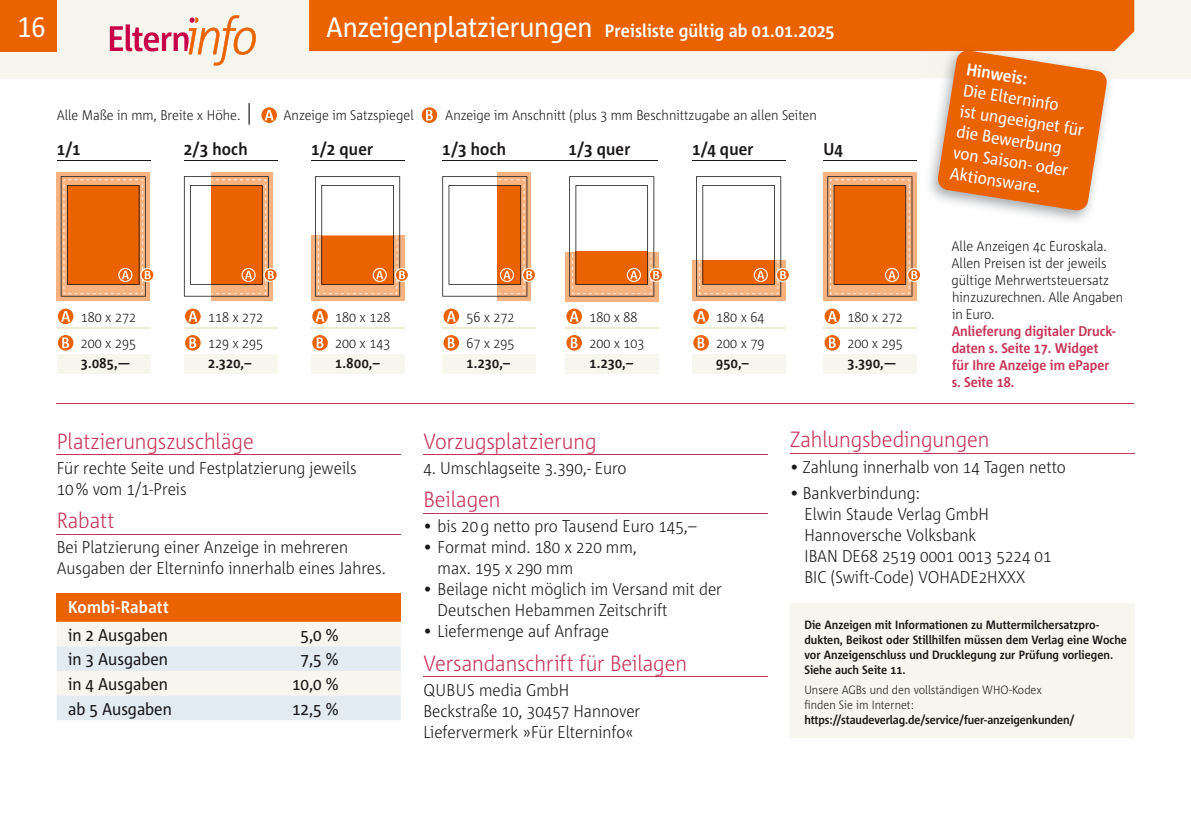
<style>
.page{position:relative;width:1191px;height:840px;background:#fff}
.page>*{position:absolute;margin:0;border:0;box-sizing:border-box;transform-origin:0 0}
.t1{font:28px "Corpid C1 s S Cd";color:#fff}
.t2{font:300 22px "Corpid C1 s S Cd";color:#c73355}
.t3{font:700 18px "Corpid C1 s S Cd";letter-spacing:.005em;color:#fff}
.t4{font:300 17px/21px "Corpid C1 s S Cd";color:#1b1819}
.t5{font:17px/21px "Corpid C1 s S Cd";color:#fff}
.t6{font:17px "Corpid C1 s S Cd";color:#1b1819}
.t7{font:700 17px "Corpid C1 s S Cd";letter-spacing:.01em;color:#1b1819}
.t8{font:700 17px "Corpid C1 s S Cd";letter-spacing:.01em;color:#fff}
.t9{font:300 14px/26.4px "Corpid C1 s S Cd";color:#1b1819}
.t10{font:700 14px/17px "Corpid C1 s S Cd";color:#c73355}
.t11{font:700 14px "Corpid C1 s S Cd";letter-spacing:.02em;color:#1b1819}
.t12{font:700 12px/15px "Corpid C1 s S Cd";color:#1b1819}
.t13{font:300 12px/15px "Corpid C1 s S Cd";color:#1b1819}
.s1{font-weight:400;font-size:28px}
.s2{font-size:22px}
</style>
<div class="page">
<div style="left:0;top:0;width:1191px;height:78px;background:#f6f5ee"></div>
<div style="left:0;top:0;width:57px;height:51px;background:#eb6201"></div>
<div style="left:309px;top:0;width:825px;height:51px;background:#eb6201"></div>
<svg style="left:110px;top:15px;width:146px;height:51px"></svg>
<hr style="left:57px;top:454px;width:344px;height:1px;background:#c73355">
<hr style="left:57px;top:533px;width:344px;height:1px;background:#c73355">
<svg style="left:260px;top:106px;width:17px;height:17px"></svg>
<svg style="left:421px;top:106px;width:17px;height:17px"></svg>
<hr style="left:57px;top:403px;width:1077px;height:1px;background:#c73355">
<div style="left:57px;top:593px;width:344px;height:28px;background:#eb6201"></div>
<svg style="left:57px;top:621px;width:344px;height:98px;background:#eceeee"></svg>
<hr style="left:423px;top:454px;width:344px;height:1px;background:#c73355">
<hr style="left:423px;top:512px;width:344px;height:1px;background:#c73355">
<hr style="left:423px;top:675px;width:344px;height:1px;background:#c73355">
<hr style="left:57px;top:160px;width:94px;height:1px;background:#1b1819">
<div style="left:57px;top:354px;width:93px;height:19px;background:#f6f5ee"></div>
<div style="left:57px;top:172px;width:93px;height:129px;background:#f8b280"></div>
<svg style="left:57px;top:176px;width:97px;height:176px"></svg>
<div style="left:692px;top:354px;width:93px;height:19px;background:#f6f5ee"></div>
<hr style="left:692px;top:326px;width:93px;height:2px;background:#f4ebd5">
<svg style="left:692px;top:308px;width:17px;height:17px"></svg>
<svg style="left:692px;top:335px;width:17px;height:16px"></svg>
<svg style="left:692px;top:260px;width:93px;height:41px"></svg>
<svg style="left:696px;top:176px;width:93px;height:120px"></svg>
<hr style="left:692px;top:160px;width:94px;height:1px;background:#1b1819">
<hr style="left:823px;top:160px;width:94px;height:1px;background:#1b1819">
<div style="left:823px;top:354px;width:94px;height:19px;background:#f6f5ee"></div>
<div style="left:823px;top:172px;width:93px;height:129px;background:#f8b280"></div>
<svg style="left:823px;top:176px;width:97px;height:176px"></svg>
<hr style="left:184px;top:160px;width:93px;height:1px;background:#1b1819">
<div style="left:184px;top:354px;width:93px;height:19px;background:#f6f5ee"></div>
<hr style="left:184px;top:326px;width:93px;height:2px;background:#f4ebd5">
<svg style="left:185px;top:308px;width:17px;height:17px"></svg>
<svg style="left:185px;top:335px;width:17px;height:16px"></svg>
<div style="left:211px;top:172px;width:62px;height:129px;background:#f8b280"></div>
<svg style="left:184px;top:176px;width:93px;height:120px"></svg>
<hr style="left:311px;top:160px;width:94px;height:1px;background:#1b1819">
<div style="left:311px;top:354px;width:94px;height:19px;background:#f6f5ee"></div>
<hr style="left:311px;top:326px;width:94px;height:2px;background:#f4ebd5">
<svg style="left:311px;top:308px;width:17px;height:17px"></svg>
<svg style="left:311px;top:335px;width:17px;height:16px"></svg>
<div style="left:311px;top:235px;width:93px;height:66px;background:linear-gradient(to right,#f8b280,#f8b280)"></div>
<svg style="left:315px;top:176px;width:93px;height:120px"></svg>
<hr style="left:442px;top:160px;width:216px;height:1px;background:#1b1819">
<div style="left:565px;top:354px;width:94px;height:19px;background:#f6f5ee"></div>
<hr style="left:565px;top:326px;width:94px;height:2px;background:#f4ebd5">
<svg style="left:566px;top:308px;width:16px;height:17px"></svg>
<svg style="left:566px;top:335px;width:16px;height:16px"></svg>
<svg style="left:565px;top:252px;width:93px;height:49px"></svg>
<svg style="left:569px;top:176px;width:93px;height:120px"></svg>
<div style="left:442px;top:354px;width:94px;height:19px;background:#f6f5ee"></div>
<hr style="left:442px;top:326px;width:94px;height:2px;background:#f4ebd5">
<svg style="left:443px;top:308px;width:16px;height:17px"></svg>
<svg style="left:443px;top:335px;width:16px;height:16px"></svg>
<div style="left:497px;top:172px;width:34px;height:129px;background:#f8b280"></div>
<svg style="left:442px;top:176px;width:93px;height:120px"></svg>
<div style="left:790px;top:602px;width:344px;height:135px;background:#f6f5ee"></div>
<hr style="left:790px;top:452px;width:344px;height:1px;background:#c73355">
<img style="left:924px;top:45px;width:190px;height:176px">
<svg style="left:937px;top:50px;width:170px;height:161px;background:#ea7e32"></svg>
<h1 class="t1" style="left:17px;top:9px;width:29px">16</h1>
<p class="t3" style="left:326px;top:19px;width:510px"><span class="s1">Anzeigenplatzierungen</span> Preisliste gültig ab 01.01.2025</p>
<p class="t9" style="left:57px;top:101px;width:200px">Alle Maße in mm, Breite x Höhe. <span class="s2">|</span></p>
<p class="t9" style="left:283px;top:101px;width:132px">Anzeige im Satzspiegel</p>
<p class="t9" style="left:445px;top:101px;width:373px">Anzeige im Anschnitt (plus 3 mm Beschnittzugabe an allen Seiten</p>
<p class="t7" style="left:57px;top:138px;width:25px">1/1</p>
<p class="t7" style="left:184px;top:138px;width:65px">2/3 hoch</p>
<p class="t7" style="left:311px;top:138px;width:63px">1/2 quer</p>
<p class="t7" style="left:442px;top:138px;width:65px">1/3 hoch</p>
<p class="t7" style="left:568px;top:138px;width:63px">1/3 quer</p>
<p class="t7" style="left:692px;top:138px;width:63px">1/4 quer</p>
<p class="t7" style="left:823px;top:138px;width:21px">U4</p>
<p class="t9" style="left:81px;top:303px;width:57px">180 x 272<br>200 x 295</p>
<p class="t11" style="left:81px;top:354px;width:52px">3.085,—</p>
<p class="t9" style="left:208px;top:303px;width:57px">118 x 272<br>129 x 295</p>
<p class="t11" style="left:208px;top:354px;width:45px">2.320,–</p>
<p class="t9" style="left:335px;top:303px;width:57px">180 x 128<br>200 x 143</p>
<p class="t11" style="left:335px;top:354px;width:46px">1.800,–</p>
<p class="t9" style="left:466px;top:303px;width:50px">56 x 272<br>67 x 295</p>
<p class="t11" style="left:466px;top:354px;width:45px">1.230,–</p>
<p class="t9" style="left:589px;top:303px;width:57px">180 x 88<br>200 x 103</p>
<p class="t11" style="left:589px;top:354px;width:45px">1.230,–</p>
<p class="t9" style="left:716px;top:303px;width:50px">180 x 64<br>200 x 79</p>
<p class="t11" style="left:716px;top:354px;width:34px">950,–</p>
<p class="t9" style="left:847px;top:303px;width:57px">180 x 272<br>200 x 295</p>
<p class="t11" style="left:847px;top:354px;width:51px">3.390,—</p>
<p class="t8" style="left:968px;top:58px;width:63px;rotate:9deg">Hinweis:</p>
<p class="t5" style="left:965px;top:79px;width:127px;rotate:9deg">Die Elterninfo<br>ist ungeeignet für die Bewerbung von Saison- oder<br>Aktionsware.</p>
<p class="t9" style="left:951px;top:237px;width:173px;line-height:17px">Alle Anzeigen 4c Euroskala.<br>Allen Preisen ist der jeweils gültige Mehrwertsteuersatz hinzuzurechnen. Alle Angaben in Euro.</p>
<p class="t10" style="left:951px;top:322px;width:165px">Anlieferung digitaler Druck&shy;daten s. Seite 17. Widget für Ihre Anzeige im ePaper s. Seite 18.</p>
<p class="t2" style="left:57px;top:427px;width:199px">Platzierungszuschläge</p>
<p class="t4" style="left:57px;top:456px;width:301px">Für rechte Seite und Festplatzierung jeweils<br>10 % vom 1/1-Preis</p>
<p class="t2" style="left:57px;top:506px;width:59px">Rabatt</p>
<p class="t4" style="left:57px;top:536px;width:331px">Bei Platzierung einer Anzeige in mehreren<br>Ausgaben der Elterninfo innerhalb eines Jahres.</p>
<p class="t8" style="left:68px;top:595px;width:102px">Kombi-Rabatt</p>
<p class="t6" style="left:68px;top:623px;width:101px">in 2 Ausgaben</p>
<p class="t6" style="left:300px;top:623px;width:40px">5,0 %</p>
<p class="t6" style="left:68px;top:648px;width:101px">in 3 Ausgaben</p>
<p class="t6" style="left:300px;top:648px;width:40px">7,5 %</p>
<p class="t6" style="left:68px;top:673px;width:101px">in 4 Ausgaben</p>
<p class="t6" style="left:292px;top:673px;width:48px">10,0 %</p>
<p class="t6" style="left:68px;top:697px;width:105px">ab 5 Ausgaben</p>
<p class="t6" style="left:292px;top:697px;width:48px">12,5 %</p>
<p class="t2" style="left:423px;top:427px;width:175px">Vorzugsplatzierung</p>
<p class="t4" style="left:423px;top:456px;width:205px">4. Umschlagseite 3.390,- Euro</p>
<p class="t2" style="left:423px;top:485px;width:79px">Beilagen</p>
<p class="t4" style="left:423px;top:515px;width:275px">• bis 20 g netto pro Tausend Euro 145,–</p>
<p class="t4" style="left:437px;top:536px;width:201px;text-indent:-14px">• Format mind. 180 x 220 mm, max. 195 x 290 mm</p>
<p class="t4" style="left:437px;top:578px;width:286px;text-indent:-14px">• Beilage nicht möglich im Versand mit der<br>Deutschen Hebammen Zeitschrift</p>
<p class="t4" style="left:423px;top:620px;width:187px">• Liefermenge auf Anfrage</p>
<p class="t2" style="left:423px;top:648px;width:265px">Versandanschrift für Beilagen</p>
<p class="t4" style="left:423px;top:678px;width:218px">QUBUS media GmbH<br>Beckstraße 10, 30457 Hannover<br>Liefervermerk »Für Elterninfo«</p>
<p class="t2" style="left:790px;top:425px;width:201px">Zahlungsbedingungen</p>
<p class="t4" style="left:790px;top:455px;width:277px">• Zahlung innerhalb von 14 Tagen netto</p>
<p class="t4" style="left:804px;top:482px;width:249px;text-indent:-14px">• Bankverbindung:<br>Elwin Staude Verlag GmbH<br>Hannoversche Volksbank<br>IBAN DE68 2519 0001 0013 5224 01<br>BIC (Swift-Code) VOHADE2HXXX</p>
<p class="t12" style="left:804px;top:617px;width:324px">Die Anzeigen mit Informationen zu Muttermilchersatzpro&shy;dukten, Beikost oder Stillhilfen müssen dem Verlag eine Woche vor Anzeigenschluss und Drucklegung zur Prüfung vorliegen.<br>Siehe auch Seite 11.</p>
<p class="t13" style="left:804px;top:681px;width:239px">Unsere AGBs und den vollständigen WHO-Kodex finden Sie im Internet:</p>
<p class="t12" style="left:804px;top:711px;width:272px">https://staudeverlag.de/service/fuer-anzeigenkunden/</p>
</div>
